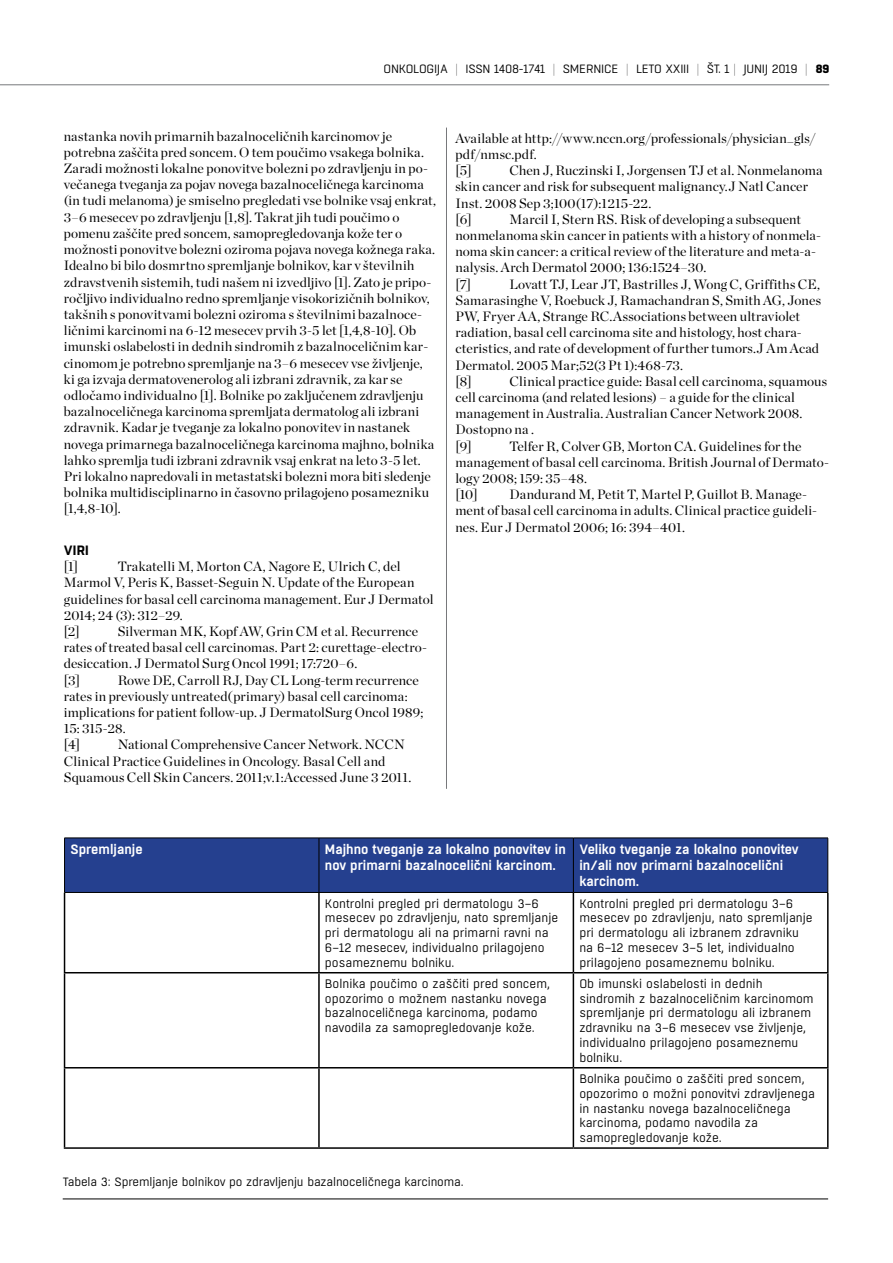
<style>
.page{position:relative;width:893px;height:1263px;background:#fff}
.page>*{position:absolute;margin:0;border:0;box-sizing:border-box;transform-origin:0 0}
.t1{font:13.5px/16.2px "Chronicle Display";letter-spacing:.01em;color:#000}
.t2{font:600 13.5px/16.2px "Boxed";color:#fff}
.t3{font:700 13.5px "Boxed";color:#000}
.t4{font:12.3px/14.7px "Boxed";color:#000}
.t5{font:12px "Boxed";letter-spacing:-.015em;color:#000}
.s1{font-weight:100}
.s2{font-weight:800}
</style>
<div class="page">
<hr style="left:0;top:84px;width:829px;height:1px;background:#77787b">
<div style="left:65px;top:839px;width:763px;height:53px;background:#25408f"></div>
<hr style="left:64px;top:893px;width:1px;height:79px;background:#000">
<hr style="left:318px;top:893px;width:2px;height:79px;background:#000">
<hr style="left:573px;top:893px;width:1px;height:79px;background:#000">
<hr style="left:827px;top:893px;width:2px;height:79px;background:#000">
<hr style="left:64px;top:972px;width:255px;height:1px;background:#000">
<hr style="left:64px;top:973px;width:1px;height:94px;background:#000">
<hr style="left:319px;top:972px;width:254px;height:1px;background:#000">
<hr style="left:318px;top:973px;width:2px;height:94px;background:#000">
<hr style="left:573px;top:972px;width:256px;height:1px;background:#000">
<hr style="left:573px;top:973px;width:1px;height:94px;background:#000">
<hr style="left:827px;top:973px;width:2px;height:94px;background:#000">
<hr style="left:64px;top:1067px;width:255px;height:1px;background:#000">
<hr style="left:64px;top:1068px;width:1px;height:79px;background:#000">
<hr style="left:319px;top:1067px;width:254px;height:1px;background:#000">
<hr style="left:318px;top:1068px;width:2px;height:79px;background:#000">
<hr style="left:573px;top:1067px;width:256px;height:1px;background:#000">
<hr style="left:573px;top:1068px;width:1px;height:79px;background:#000">
<hr style="left:827px;top:1068px;width:2px;height:79px;background:#000">
<hr style="left:64px;top:1147px;width:255px;height:2px;background:#000">
<hr style="left:319px;top:1147px;width:254px;height:2px;background:#000">
<hr style="left:573px;top:1147px;width:256px;height:2px;background:#000">
<hr style="left:64px;top:838px;width:255px;height:1px;background:#000">
<hr style="left:64px;top:838px;width:1px;height:54px;background:#000">
<hr style="left:64px;top:892px;width:255px;height:1px;background:#000">
<hr style="left:319px;top:838px;width:254px;height:1px;background:#000">
<hr style="left:319px;top:838px;width:1px;height:54px;background:#000">
<hr style="left:319px;top:892px;width:254px;height:1px;background:#000">
<hr style="left:573px;top:838px;width:255px;height:1px;background:#000">
<hr style="left:573px;top:838px;width:1px;height:54px;background:#000">
<hr style="left:828px;top:838px;width:1px;height:54px;background:#000">
<hr style="left:573px;top:892px;width:255px;height:1px;background:#000">
<hr style="left:63px;top:1199px;width:765px;height:1px;background:#000">
<hr style="left:446px;top:128px;width:1px;height:661px;background:#77787b">
<p class="t5" style="left:383px;top:61px;width:447px">ONKOLOGIJA <span class="s1">|</span> ISSN 1408-1741 <span class="s1">|</span> SMERNICE <span class="s1">|</span> LETO XXIII <span class="s1">|</span> ŠT. 1 <span class="s1">|</span> JUNIJ 2019 <span class="s1">|</span> <span class="s2">89</span></p>
<p class="t1" style="left:64px;top:128px;width:374px">nastanka novih primarnih bazalnoceličnih karcinomov je potrebna zaščita pred soncem. O tem poučimo vsakega bolnika.<br>Zaradi možnosti lokalne ponovitve bolezni po zdravljenju in po&shy;večanega tveganja za pojav novega bazalnoceličnega karcinoma (in tudi melanoma) je smiselno pregledati vse bolnike vsaj enkrat, 3–6 mesecev po zdravljenju [1,8]. Takrat jih tudi poučimo o pomenu zaščite pred soncem, samopregledovanja kože ter o možnosti ponovitve bolezni oziroma pojava novega kožnega raka.<br>Idealno bi bilo dosmrtno spremljanje bolnikov, kar v številnih zdravstvenih sistemih, tudi našem ni izvedljivo [1]. Zato je pripo&shy;ročljivo individualno redno spremljanje visokorizičnih bolnikov, takšnih s ponovitvami bolezni oziroma s številnimi bazalnoce&shy;ličnimi karcinomi na 6-12 mesecev prvih 3-5 let [1,4,8-10]. Ob imunski oslabelosti in dednih sindromih z bazalnoceličnim kar&shy;cinomom je potrebno spremljanje na 3–6 mesecev vse življenje, ki ga izvaja dermatovenerolog ali izbrani zdravnik, za kar se odločamo individualno [1]. Bolnike po zaključenem zdravljenju bazalnoceličnega karcinoma spremljata dermatolog ali izbrani zdravnik. Kadar je tveganje za lokalno ponovitev in nastanek novega primarnega bazalnoceličnega karcinoma majhno, bolnika lahko spremlja tudi izbrani zdravnik vsaj enkrat na leto 3-5 let.<br>Pri lokalno napredovali in metastatski bolezni mora biti sledenje bolnika multidisciplinarno in časovno prilagojeno posamezniku [1,4,8-10].</p>
<p class="t3" style="left:64px;top:541px;width:27px">VIRI</p>
<p class="t1" style="left:64px;top:558px;width:16px">[1]</p>
<p class="t1" style="left:64px;top:558px;width:371px;text-indent:54px">Trakatelli M, Morton CA, Nagore E, Ulrich C, del Marmol V, Peris K, Basset-Seguin N. Update of the European guidelines for basal cell carcinoma management. Eur J Dermatol 2014; 24 (3): 312–29.<br>[2]</p>
<p class="t1" style="left:64px;top:623px;width:365px;text-indent:54px">Silverman MK, Kopf AW, Grin CM et al. Recurrence rates of treated basal cell carcinomas. Part 2: curettage-electro&shy;desiccation. J Dermatol Surg Oncol 1991; 17:720–6.<br>[3]</p>
<p class="t1" style="left:64px;top:672px;width:361px;text-indent:54px">Rowe DE, Carroll RJ, Day CL Long-term recurrence rates in previously untreated(primary) basal cell carcinoma: implications for patient follow-up. J DermatolSurg Oncol 1989; 15: 315-28.<br>[4]</p>
<p class="t1" style="left:64px;top:737px;width:349px;text-indent:54px">National Comprehensive Cancer Network. NCCN<br>Clinical Practice Guidelines in Oncology. Basal Cell and<br>Squamous Cell Skin Cancers. 2011;v.1:Accessed June 3 2011.</p>
<p class="t1" style="left:455px;top:130px;width:362px">Available at http://www.nccn.org/professionals/physician_gls/ pdf/nmsc.pdf.<br>[5]</p>
<p class="t1" style="left:455px;top:162px;width:369px;text-indent:54px">Chen J, Ruczinski I, Jorgensen TJ et al. Nonmelanoma skin cancer and risk for subsequent malignancy.J Natl Cancer Inst. 2008 Sep 3;100(17):1215-22.<br>[6]</p>
<p class="t1" style="left:455px;top:211px;width:367px;text-indent:54px">Marcil I, Stern RS. Risk of developing a subsequent nonmelanoma skin cancer in patients with a history of nonmela&shy;noma skin cancer: a critical review of the literature and meta-a&shy;nalysis. Arch Dermatol 2000; 136:1524–30.<br>[7]</p>
<p class="t1" style="left:455px;top:276px;width:367px;text-indent:54px">Lovatt TJ, Lear JT, Bastrilles J, Wong C, Griffiths CE, Samarasinghe V, Roebuck J, Ramachandran S, Smith AG, Jones PW, Fryer AA, Strange RC.Associations between ultraviolet radiation, basal cell carcinoma site and histology, host chara&shy;cteristics, and rate of development of further tumors.J Am Acad Dermatol. 2005 Mar;52(3 Pt 1):468-73.<br>[8]</p>
<p class="t1" style="left:455px;top:373px;width:373px;text-indent:54px">Clinical practice guide: Basal cell carcinoma, squamous cell carcinoma (and related lesions) – a guide for the clinical management in Australia. Australian Cancer Network 2008.<br>Dostopno na .<br>[9]</p>
<p class="t1" style="left:455px;top:438px;width:375px;text-indent:54px">Telfer R, Colver GB, Morton CA. Guidelines for the management of basal cell carcinoma. British Journal of Dermato&shy;logy 2008; 159: 35–48.<br>[10]</p>
<p class="t1" style="left:455px;top:486px;width:363px;text-indent:54px">Dandurand M, Petit T, Martel P, Guillot B. Manage&shy;ment of basal cell carcinoma in adults. Clinical practice guideli&shy;nes. Eur J Dermatol 2006; 16: 394–401.</p>
<p class="t2" style="left:71px;top:842px;width:74px">Spremljanje</p>
<p class="t2" style="left:325px;top:842px;width:242px">Majhno tveganje za lokalno ponovitev in nov primarni bazalnocelični karcinom.</p>
<p class="t2" style="left:579px;top:842px;width:221px">Veliko tveganje za lokalno ponovitev in/ali nov primarni bazalnocelični karcinom.</p>
<p class="t4" style="left:325px;top:896px;width:235px">Kontrolni pregled pri dermatologu 3–6 mesecev po zdravljenju, nato spremljanje pri dermatologu ali na primarni ravni na 6–12 mesecev, individualno prilagojeno posameznemu bolniku.</p>
<p class="t4" style="left:579px;top:896px;width:235px">Kontrolni pregled pri dermatologu 3–6 mesecev po zdravljenju, nato spremljanje pri dermatologu ali izbranem zdravniku na 6–12 mesecev 3–5 let, individualno prilagojeno posameznemu bolniku.</p>
<p class="t4" style="left:325px;top:976px;width:227px">Bolnika poučimo o zaščiti pred soncem, opozorimo o možnem nastanku novega bazalnoceličnega karcinoma, podamo navodila za samopregledovanje kože.</p>
<p class="t4" style="left:579px;top:976px;width:236px">Ob imunski oslabelosti in dednih sindromih z bazalnoceličnim karcinomom spremljanje pri dermatologu ali izbranem zdravniku na 3–6 mesecev vse življenje, individualno prilagojeno posameznemu bolniku.</p>
<p class="t4" style="left:579px;top:1071px;width:237px">Bolnika poučimo o zaščiti pred soncem, opozorimo o možni ponovitvi zdravljenega in nastanku novega bazalnoceličnega karcinoma, podamo navodila za samopregledovanje kože.</p>
<p class="t5" style="left:63px;top:1174px;width:402px">Tabela 3: Spremljanje bolnikov po zdravljenju bazalnoceličnega karcinoma.</p>
</div>
